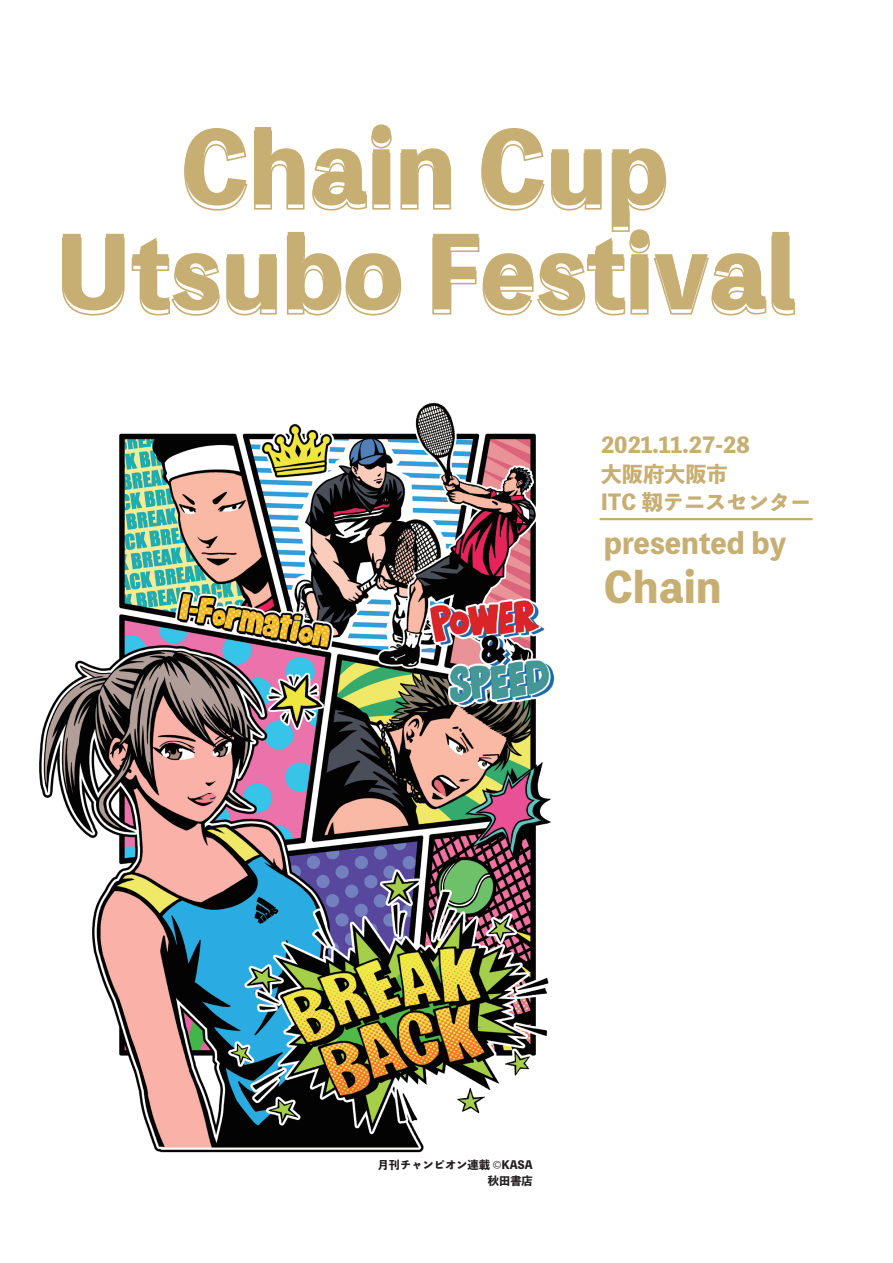
<style>
.page{position:relative;width:893px;height:1263px;background:#fff}
.page>*{position:absolute;margin:0;border:0;box-sizing:border-box;transform-origin:0 0}
.t1{font:800 96.9px/104.9px "Toppan Bunkyu Midashi Gothic Std N";color:#c7ae73;text-align:center}
.t2{font:800 41.55px "Toppan Bunkyu Midashi Gothic Std N";color:#c7ae73}
.t3{font:800 28.65px "Toppan Bunkyu Midashi Gothic Std N";color:#c7ae73}
.t4{font:800 21.15px/28.2px "Toppan Bunkyu Midashi Gothic Std N";color:#c7ae73}
.t5{font:800 11.25px/16px "Toppan Bunkyu Midashi Gothic Std N";color:#231f20;text-align:right}
.s1{font-family:"Koz Go Pr 6 N";font-weight:400}
</style>
<div class="page">
<img style="left:39px;top:402px;width:581px;height:751px">
<svg style="left:62px;top:237px;width:63px;height:79px"></svg>
<svg style="left:131px;top:128px;width:665px;height:188px"></svg>
<hr style="left:600px;top:518px;width:213px;height:2px;background:#c7ae73">
<p class="t1" style="left:55px;top:110px;width:741px">Chain Cup<br>Utsubo Festival</p>
<p class="t4" style="left:601px;top:430px;width:212px">2021.11.27-28<br>大阪府大阪市<br>ITC 靱テニスセンター</p>
<p class="t3" style="left:604px;top:521px;width:184px">presented by</p>
<p class="t2" style="left:604px;top:555px;width:119px">Chain</p>
<p class="t5" style="left:378px;top:1156px;width:157px">月刊チャンピオン連載 <span class="s1">©</span>KASA秋田書店</p>
</div>
